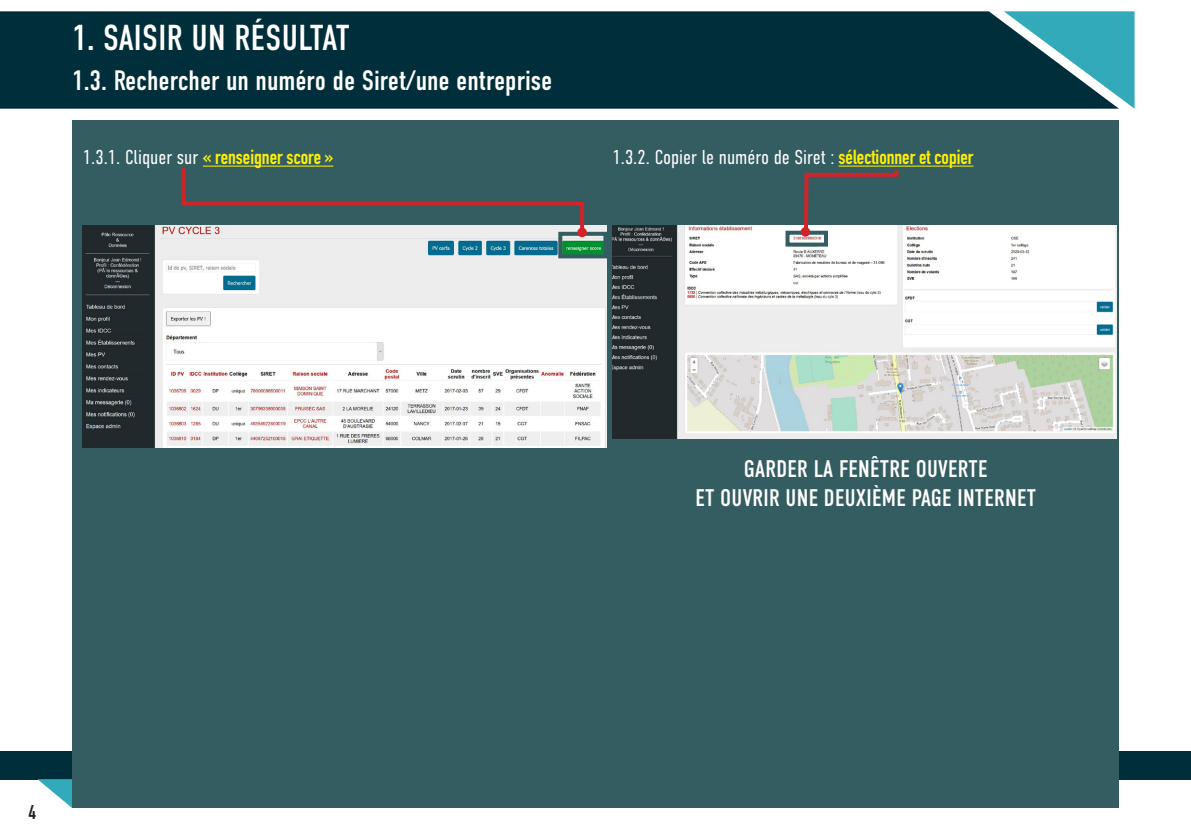
<style>
.page{position:relative;width:1191px;height:840px;background:#fff}
.page>*{position:absolute;margin:0;border:0;box-sizing:border-box;transform-origin:0 0}
._1{font:36px "DIN Condensed";letter-spacing:.01em;color:#fff}
._2{font:28px "DIN Condensed";color:#fff}
.Commentaire_Bas{font:24px/28.8px "DIN Condensed";letter-spacing:.01em;color:#fff;text-align:center}
._3{font:300 20px "DIN Condensed";color:#fff}
._3-2{font:700 20px "DIN Condensed";color:#fff101}
.t1{font:20px "DIN Condensed";color:#231f20}
.s1{font-weight:300;color:#fff}
.s2{font-weight:700;color:#fff101}
</style>
<div class="page">
<div style="left:0;top:750px;width:1191px;height:28px;background:#002f3b"></div>
<div style="left:72px;top:120px;width:1047px;height:687px;background:#345d62"></div>
<svg style="left:37px;top:778px;width:35px;height:29px"></svg>
<div style="left:0;top:11px;width:1003px;height:98px;background:#002f3b"></div>
<svg style="left:1003px;top:11px;width:131px;height:98px;background:#368390"></svg>
<hr style="left:838px;top:165px;width:135px;height:1px;background:#fff101">
<img style="left:83px;top:225px;width:523px;height:222px">
<img style="left:612px;top:225px;width:504px;height:213px">
<div style="left:558px;top:232px;width:49px;height:26px;border:4px solid #345d62"></div>
<div style="left:577px;top:227px;width:10px;height:10px;border:2px solid #d1232a;border-radius:50%"></div>
<svg style="left:179px;top:165px;width:407px;height:71px"></svg>
<div style="left:785px;top:230px;width:43px;height:16px;border:4px solid #345d62"></div>
<div style="left:800px;top:227px;width:10px;height:9px;border:2px solid #d1232a;border-radius:50%"></div>
<svg style="left:802px;top:166px;width:98px;height:70px"></svg>
<p class="_1" style="left:72px;top:18px;width:279px">1. SAISIR UN RÉSULTAT</p>
<p class="_2" style="left:72px;top:64px;width:482px">1.3. Rechercher un numéro de Siret/une entreprise</p>
<p class="_3-2" style="left:83px;top:143px;width:252px"><span class="s1">1.3.1. Cliquer sur</span> « renseigner score »</p>
<p class="_3" style="left:612px;top:146px;width:362px">1.3.2. Copier le numéro de Siret : <span class="s2">sélectionner et copier</span></p>
<p class="Commentaire_Bas" style="left:695px;top:454px;width:342px">GARDER LA FENÊTRE OUVERTE<br>ET OUVRIR UNE DEUXIÈME PAGE INTERNET</p>
<p class="t1" style="left:28px;top:800px;width:10px">4</p>
</div>
